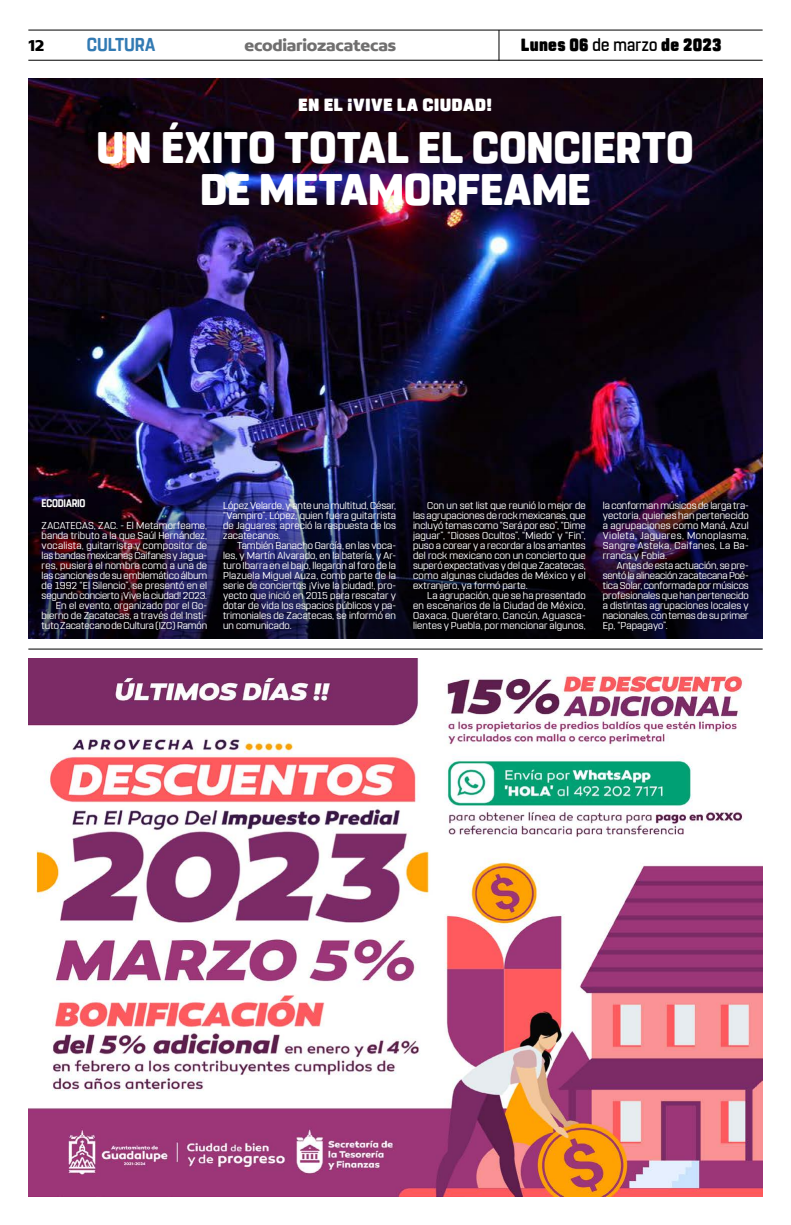
<style>
.page{position:relative;width:791px;height:1225px;background:#fff}
.page>*{position:absolute;margin:0;border:0;box-sizing:border-box;transform-origin:0 0}
.t1{font:800 44px/42px "Rohn Rounded";letter-spacing:-.01em;color:#fff;text-align:center}
.t2{font:700 18.6px "Rohn Rounded";letter-spacing:-.01em;color:#327ab3;scale:.91 1}
.t3{font:900 17.6px "Rohn Rounded";letter-spacing:.015em;color:#000;scale:.91 1}
.t4{font:900 17.6px "Rohn Rounded";letter-spacing:.02em;color:#fff}
.t5{font:700 16.9px "Concord";letter-spacing:-.01em;color:#706f6f}
.t6{font:700 16.9px "Concord";color:#000}
.t7{font:700 11px "Rohn Rounded";letter-spacing:-.015em;color:#fff;scale:.87 1}
.t8{font:10px/10px "Rohn Rounded";letter-spacing:.01em;color:#fff;text-align:justify}
.s1{font-weight:500}
</style>
<div class="page">
<img style="left:28px;top:78px;width:735px;height:404px">
<img style="left:28px;top:482px;width:735px;height:157px">
<hr style="left:28px;top:30px;width:735px;height:1px;background:#000">
<hr style="left:28px;top:60px;width:735px;height:1px;background:#000">
<hr style="left:498px;top:30px;width:1px;height:31px;background:#000">
<hr style="left:28px;top:648px;width:735px;height:1px;background:#000">
<img style="left:28px;top:658px;width:735px;height:538px">
<h3 class="t6" style="left:28px;top:35px;width:18px">12</h3>
<h2 class="t2" style="left:87px;top:34px;width:77px">CULTURA</h2>
<h3 class="t5" style="left:244px;top:35px;width:153px">ecodiariozacatecas</h3>
<h3 class="t3" style="left:521px;top:34px;width:222px">Lunes 06 <span class="s1">de marzo</span> de 2023</h3>
<h3 class="t4" style="left:298px;top:95px;width:195px">EN EL ¡VIVE LA CIUDAD!</h3>
<h1 class="t1" style="left:96px;top:127px;width:599px">UN ÉXITO TOTAL EL CONCIERTO<br>DE METAMORFEAME</h1>
<p class="t7" style="left:41px;top:497px;width:52px">ECODIARIO</p>
<p class="t8" style="left:223px;top:500px;width:174px">López Velarde, y ante una multitud, César, “Vampiro”, López, quien fuera guitarrista de Jaguares; apreció la respuesta de los zacatecanos.</p>
<p class="t8" style="left:223px;top:540px;width:174px;text-indent:14px">También Banacho García, en las voca&shy;les, y Martín Alvarado, en la batería, y Ar&shy;turo Ibarra en el bajo, llegaron al foro de la Plazuela Miguel Auza, como parte de la serie de conciertos ¡Vive la ciudad!, pro&shy;yecto que inició en 2015 para rescatar y dotar de vida los espacios públicos y pa&shy;trimoniales de Zacatecas, se informó en un comunicado.</p>
<p class="t8" style="left:42px;top:520px;width:167px;text-align:right">ZACATECAS, ZAC. - El Metamorfeame, banda tributo a la que Saúl Hernández, vocalista, guitarrista y compositor de las bandas mexicanas Caifanes y Jagua&shy;res, pusiera el nombre como a una de las canciones de su emblemático álbum de 1992 “El Silencio”, se presentó en el segundo concierto ¡Vive la ciudad! 2023.<br>En el evento, organizado por el Go&shy;bierno de Zacatecas, a través del Insti&shy;tuto Zacatecano de Cultura (IZC) Ramón</p>
<p class="t8" style="left:413px;top:500px;width:174px;text-indent:14px">Con un set list que reunió lo mejor de las agrupaciones de rock mexicanas, que incluyó temas como “Será por eso”, “Dime jaguar”, “Dioses Ocultos”, “Miedo” y “Fin”, puso a corear y a recordar a los amantes del rock mexicano con un concierto que superó expectativas y del que Zacatecas, como algunas ciudades de México y el extranjero, ya formó parte.</p>
<p class="t8" style="left:413px;top:590px;width:174px;text-indent:14px">La agrupación, que se ha presentado en escenarios de la Ciudad de México, Oaxaca, Querétaro, Cancún, Aguasca&shy;lientes y Puebla, por mencionar algunos,</p>
<p class="t8" style="left:603px;top:500px;width:148px">la conforman músicos de larga tra&shy;yectoria, quienes han pertenecido a agrupaciones como Maná, Azul Violeta, Jaguares, Monoplasma, Sangre Asteka, Caifanes, La Ba&shy;rranca y Fobia.</p>
<p class="t8" style="left:603px;top:560px;width:148px;text-indent:14px">Antes de esta actuación, se pre&shy;sentó la alineación zacatecana Poé&shy;tica Solar, conformada por músicos profesionales que han pertenecido a distintas agrupaciones locales y nacionales, con temas de su primer Ep, “Papagayo”.</p>
</div>
